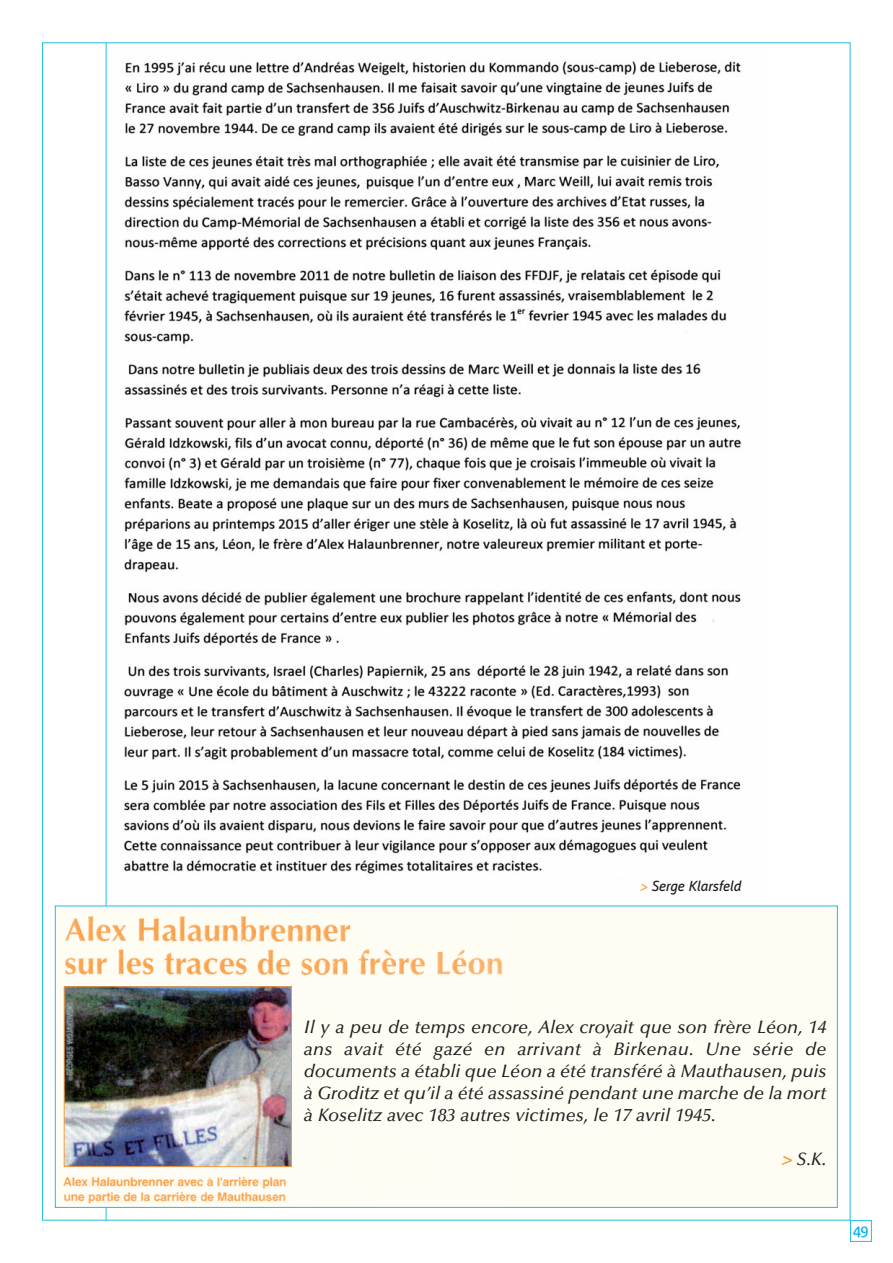
<style>
.page{position:relative;width:893px;height:1263px;background:#fff}
.page>*{position:absolute;margin:0;border:0;box-sizing:border-box;transform-origin:0 0}
.t1{font:italic 500 18px/22px "Optima";color:#231f20;text-align:justify}
.t2{font:italic 15px "Argumentum";color:#231f20}
.t3{font:15px "Bienvenue";color:#00aeef}
.s1{color:#f89c3e}
.s2{font-weight:700;color:#f89c3e}
</style>
<div class="page">
<img style="left:112px;top:61px;width:653px;height:845px">
<div style="left:850px;top:1220px;width:21px;height:22px;border:1px solid #20c0db"></div>
<hr style="left:106px;top:43px;width:1px;height:1177px;background:#20c0db">
<div style="left:56px;top:906px;width:781px;height:301px;background:#fefcf3"></div>
<img style="left:63px;top:916px;width:439px;height:288px">
<img style="left:66px;top:989px;width:224px;height:176px">
<div style="left:64px;top:987px;width:228px;height:180px;border:1px solid #f89c3e"></div>
<p class="t2" style="left:640px;top:880px;width:102px"><span class="s1">&gt;</span> Serge Klarsfeld</p>
<p class="t1" style="left:304px;top:1018px;width:524px">Il y a peu de temps encore, Alex croyait que son frère Léon, 14 ans avait été gazé en arrivant à Birkenau. Une série de documents a établi que Léon a été transféré à Mauthausen, puis à Groditz et qu’il a été assassiné pendant une marche de la mort à Koselitz avec 183 autres victimes, le 17 avril 1945.</p>
<p class="t1" style="left:781px;top:1150px;width:47px"><span class="s2">&gt;</span>S.K.</p>
<p class="t3" style="left:853px;top:1223px;width:16px">49</p>
</div>
